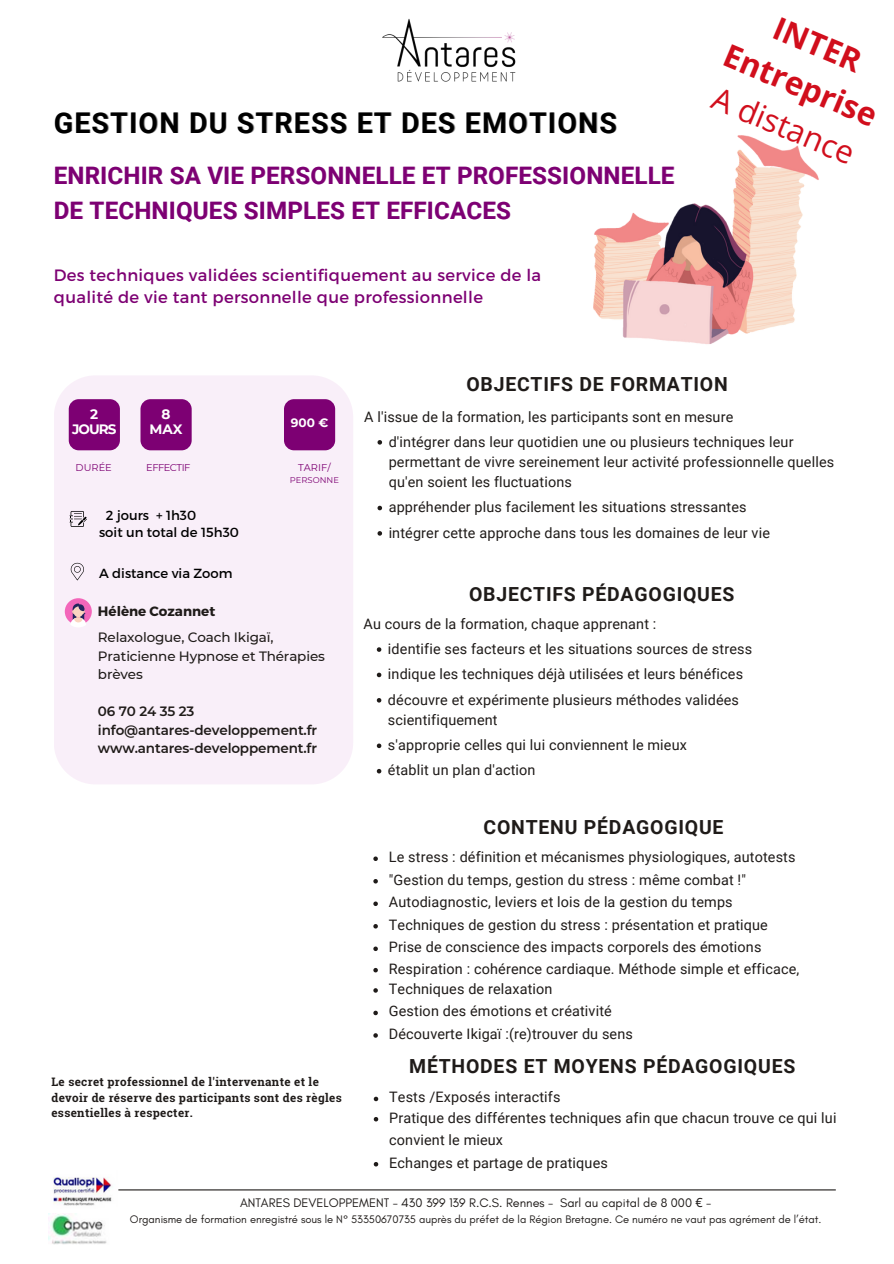
<style>
.page{position:relative;width:894px;height:1264px;background:#fff}
.page>*{position:absolute;margin:0;border:0;box-sizing:border-box;transform-origin:0 0}
.t1{font:700 31.5px "Open Sans";color:#d10e1c}
.t2{font:31.5px "Open Sans";color:#d10e1c}
.t3{font:700 28.5px "Roboto";letter-spacing:.04em;color:#000}
.t4{font:700 24px "Roboto";letter-spacing:.01em;color:#7d0073}
.t5{font:700 19.35px "Roboto";letter-spacing:.04em;color:#1f1b19}
.t6{font:16.35px/22.2px "Montserrat";letter-spacing:.02em;color:#7d0073}
.t7{font:14.4px/20.1px "Roboto";letter-spacing:.01em;color:#1f1b19}
.t8{font:700 13.65px/14.4px "Montserrat";letter-spacing:-.07em;color:#fff;text-align:center}
.t9{font:600 13.5px "Montserrat";letter-spacing:-.01em;color:#1f1b19}
.t10{font:500 13.5px/18.5px "Montserrat";letter-spacing:-.01em;color:#1f1b19}
.t11{font:700 13.5px "Montserrat";color:#1f1b19}
.t12{font:13.2px "Montserrat";color:#000}
.t13{font:12.6px "Glacial Indifference";color:#1f1b19}
.t14{font:700 12.15px "Montserrat";color:#fff}
.t15{font:700 11.7px/15.5px "Roboto Slab";letter-spacing:.03em;color:#1f1b19}
.t16{font:11.1px "Glacial Indifference";color:#1f1b19}
.t17{font:9.9px "Montserrat";letter-spacing:.005em;color:#7d0073}
.t18{font:9.9px "Montserrat";letter-spacing:-.05em;color:#7d0073}
.t19{font:8.4px "Montserrat";letter-spacing:.005em;color:#7d0073}
.s1{font-family:"Noto Sans"}
</style>
<div class="page">
<div style="left:54px;top:376px;width:299px;height:408px;background:#f9eff9"></div>
<div style="left:69px;top:399px;width:51px;height:51px;background:#7d0073;border-radius:10px"></div>
<div style="left:140px;top:399px;width:52px;height:51px;background:#7d0073;border-radius:10px"></div>
<div style="left:284px;top:399px;width:51px;height:51px;background:#7d0073;border-radius:10px"></div>
<svg style="left:71px;top:563px;width:13px;height:17px"></svg>
<svg style="left:69px;top:511px;width:17px;height:15px"></svg>
<div style="left:65px;top:598px;width:27px;height:27px;background:#f366ba;border-radius:50%"></div>
<svg style="left:70px;top:603px;width:16px;height:24px"></svg>
<img style="left:53px;top:1177px;width:66px;height:29px">
<img style="left:49px;top:1213px;width:58px;height:32px">
<hr style="left:118px;top:1189px;width:717px;height:1px;background:#1f1b19">
<img style="left:382px;top:19px;width:134px;height:63px">
<svg style="left:373px;top:1096px;width:5px;height:5px"></svg>
<svg style="left:373px;top:1117px;width:5px;height:4px"></svg>
<svg style="left:373px;top:1162px;width:5px;height:4px"></svg>
<svg style="left:377px;top:440px;width:5px;height:4px"></svg>
<svg style="left:377px;top:506px;width:5px;height:4px"></svg>
<svg style="left:377px;top:531px;width:5px;height:4px"></svg>
<svg style="left:377px;top:647px;width:4px;height:5px"></svg>
<svg style="left:377px;top:672px;width:4px;height:5px"></svg>
<svg style="left:377px;top:698px;width:4px;height:4px"></svg>
<svg style="left:377px;top:743px;width:4px;height:5px"></svg>
<svg style="left:377px;top:769px;width:4px;height:4px"></svg>
<svg style="left:373px;top:856px;width:5px;height:5px"></svg>
<svg style="left:373px;top:879px;width:5px;height:4px"></svg>
<svg style="left:373px;top:901px;width:5px;height:5px"></svg>
<svg style="left:373px;top:924px;width:5px;height:4px"></svg>
<svg style="left:373px;top:946px;width:5px;height:5px"></svg>
<svg style="left:373px;top:967px;width:5px;height:5px"></svg>
<svg style="left:373px;top:988px;width:5px;height:4px"></svg>
<svg style="left:373px;top:1010px;width:5px;height:5px"></svg>
<svg style="left:373px;top:1033px;width:5px;height:4px"></svg>
<img style="left:593px;top:135px;width:226px;height:209px">
<h5 class="t3" style="left:54px;top:106px;width:564px">GESTION DU STRESS ET DES EMOTIONS</h5>
<h4 class="t4" style="left:54px;top:161px;width:622px">ENRICHIR SA VIE PERSONNELLE ET PROFESSIONNELLE</h4>
<p class="t4" style="left:54px;top:196px;width:458px">DE TECHNIQUES SIMPLES ET EFFICACES</p>
<p class="t6" style="left:54px;top:263px;width:489px">Des techniques validées scientifiquement au service de la qualité de vie tant personnelle que professionnelle</p>
<p class="t1" style="left:783px;top:6px;width:94px;rotate:23deg">INTER</p>
<p class="t2" style="left:722px;top:76px;width:152px;rotate:23deg">A distance</p>
<p class="t1" style="left:734px;top:33px;width:164px;rotate:23deg">Entreprise</p>
<h2 class="t8" style="left:72px;top:407px;width:46px">2<br>JOURS</h2>
<p class="t8" style="left:149px;top:407px;width:35px">8<br>MAX</p>
<h1 class="t14" style="left:291px;top:415px;width:39px">900 €</h1>
<p class="t17" style="left:75px;top:461px;width:38px">DURÉE</p>
<p class="t18" style="left:146px;top:461px;width:46px">EFFECTIF</p>
<p class="t17" style="left:298px;top:462px;width:34px">TARIF/</p>
<p class="t19" style="left:290px;top:474px;width:51px">PERSONNE</p>
<p class="t12" style="left:106px;top:506px;width:92px">2 jours + 1h30</p>
<p class="t12" style="left:99px;top:524px;width:141px">soit un total de 15h30</p>
<p class="t12" style="left:99px;top:565px;width:135px">A distance via Zoom</p>
<h6 class="t11" style="left:98px;top:602px;width:119px">Hélène Cozannet</h6>
<p class="t10" style="left:98px;top:628px;width:177px">Relaxologue, Coach Ikigaï,</p>
<p class="t10" style="left:98px;top:646px;width:228px">Praticienne Hypnose et Thérapies brèves</p>
<p class="t9" style="left:98px;top:703px;width:98px">06 70 24 35 23</p>
<p class="t9" style="left:98px;top:721px;width:221px">info@antares-developpement.fr</p>
<p class="t9" style="left:98px;top:740px;width:221px">www.antares-developpement.fr</p>
<p class="t15" style="left:51px;top:1073px;width:292px">Le secret professionnel de l'intervenante et le devoir de réserve des participants sont des règles essentielles à respecter.</p>
<p class="t5" style="left:466px;top:373px;width:263px">OBJECTIFS DE FORMATION</p>
<p class="t7" style="left:364px;top:407px;width:370px">A l'issue de la formation, les participants sont en mesure</p>
<p class="t7" style="left:388px;top:431px;width:447px">d'intégrer dans leur quotidien une ou plusieurs techniques leur permettant de vivre sereinement leur activité professionnelle quelles qu'en soient les fluctuations</p>
<p class="t7" style="left:388px;top:497px;width:359px">appréhender plus facilement les situations stressantes</p>
<p class="t7" style="left:388px;top:522px;width:383px">intégrer cette approche dans tous les domaines de leur vie</p>
<p class="t5" style="left:469px;top:583px;width:267px">OBJECTIFS PÉDAGOGIQUES</p>
<p class="t7" style="left:363px;top:614px;width:294px">Au cours de la formation, chaque apprenant :</p>
<p class="t7" style="left:388px;top:639px;width:365px">identifie ses facteurs et les situations sources de stress</p>
<p class="t7" style="left:388px;top:664px;width:356px">indique les techniques déjà utilisées et leurs bénéfices</p>
<h4 class="t7" style="left:388px;top:689px;width:352px">découvre et expérimente plusieurs méthodes validées scientifiquement</h4>
<p class="t7" style="left:388px;top:735px;width:300px">s'approprie celles qui lui conviennent le mieux</p>
<p class="t7" style="left:388px;top:760px;width:149px">établit un plan d'action</p>
<p class="t5" style="left:483px;top:815px;width:241px">CONTENU PÉDAGOGIQUE</p>
<p class="t7" style="left:389px;top:847px;width:408px">Le stress : définition et mécanismes physiologiques, autotests</p>
<p class="t7" style="left:389px;top:869px;width:358px">"Gestion du temps, gestion du stress : même combat !"</p>
<p class="t7" style="left:389px;top:892px;width:345px">Autodiagnostic, leviers et lois de la gestion du temps</p>
<p class="t7" style="left:389px;top:914px;width:380px">Techniques de gestion du stress : présentation et pratique</p>
<h4 class="t7" style="left:389px;top:937px;width:374px">Prise de conscience des impacts corporels des émotions</h4>
<p class="t7" style="left:389px;top:958px;width:412px">Respiration : cohérence cardiaque. Méthode simple et efficace,</p>
<p class="t7" style="left:389px;top:978px;width:165px">Techniques de relaxation</p>
<p class="t7" style="left:389px;top:1001px;width:224px">Gestion des émotions et créativité</p>
<p class="t7" style="left:389px;top:1023px;width:245px">Découverte Ikigaï :(re)trouver du sens</p>
<p class="t5" style="left:409px;top:1054px;width:387px">MÉTHODES ET MOYENS PÉDAGOGIQUES</p>
<h4 class="t7" style="left:389px;top:1087px;width:173px">Tests /Exposés interactifs</h4>
<p class="t7" style="left:389px;top:1106px;width:448px;line-height:22.5px">Pratique des différentes techniques afin que chacun trouve ce qui lui convient le mieux</p>
<p class="t7" style="left:389px;top:1152px;width:220px">Echanges et partage de pratiques</p>
<p class="t13" style="left:240px;top:1194px;width:473px">ANTARES DEVELOPPEMENT - 430 399 139 R.C.S. Rennes - Sarl au capital de 8 000 <span class="s1">€</span> -</p>
<p class="t16" style="left:130px;top:1212px;width:692px">Organisme de formation enregistré sous le N° 53350670735 auprès du préfet de la Région Bretagne. Ce numéro ne vaut pas agrément de l’état.</p>
</div>
